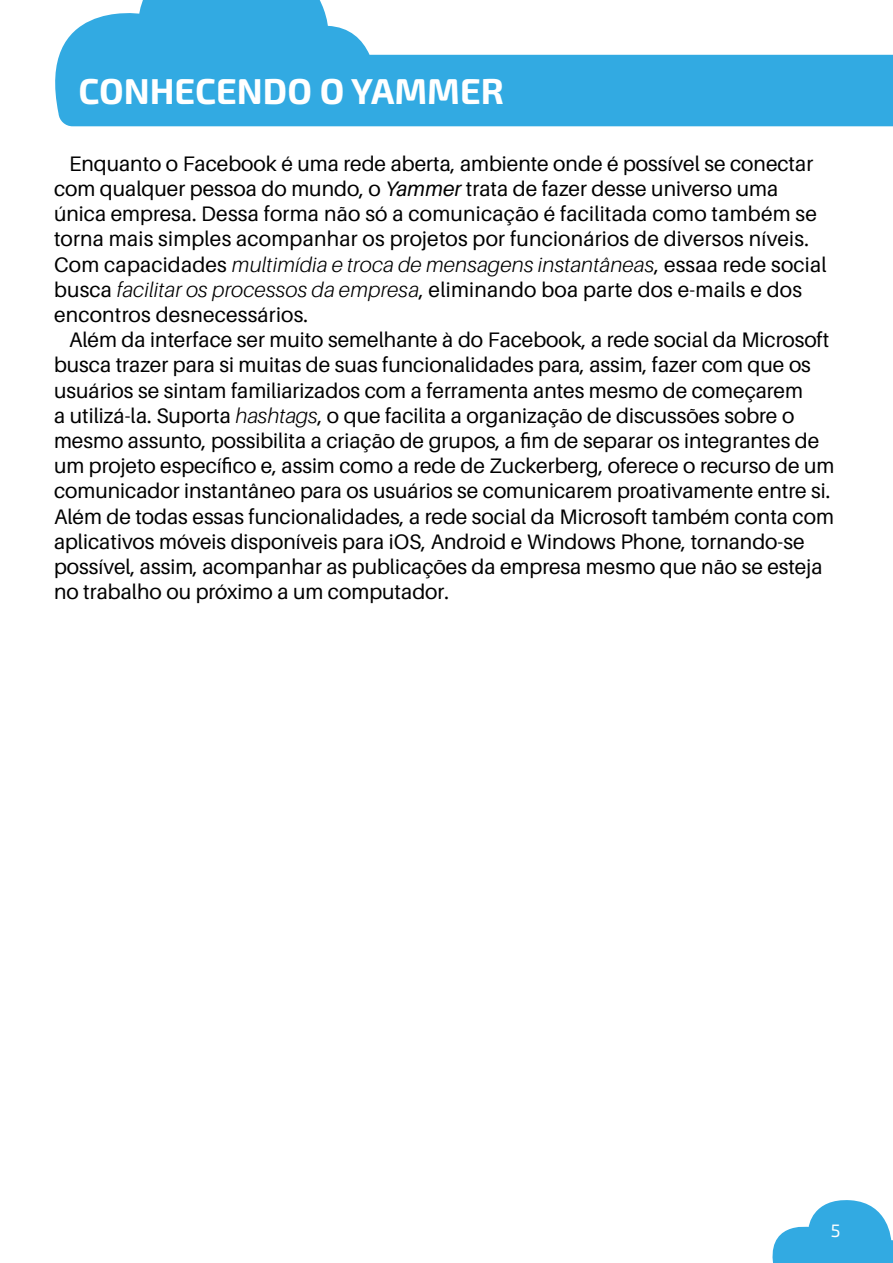
<style>
.page{position:relative;width:893px;height:1263px;background:#fff}
.page>*{position:absolute;margin:0;border:0;box-sizing:border-box;transform-origin:0 0}
.t1{font:700 36px "Exo 2.0";color:#fff}
.t2{font:21px/25.2px "Aileron";color:#000}
.t3{font:18px "Exo 2.0";color:#fff}
.s1{font-style:italic}
.s2{font-weight:300;font-style:italic}
</style>
<div class="page">
<svg style="left:772px;top:1200px;width:121px;height:63px"></svg>
<svg style="left:55px;top:0;width:838px;height:126px;fill:#32aae2"></svg>
<h1 class="t1" style="left:78px;top:70px;width:427px">CONHECENDO O YAMMER</h1>
<p class="t2" style="left:54px;top:151px;width:774px;text-indent:15px">Enquanto o Facebook é uma rede aberta, ambiente onde é possível se conectar com qualquer pessoa do mundo, o <span class="s1">Yammer</span> trata de fazer desse universo uma única empresa. Dessa forma não só a comunicação é facilitada como também se torna mais simples acompanhar os projetos por funcionários de diversos níveis.<br>Com capacidades <span class="s2">multimídia e troca de mensagens instantâneas</span>, essaa rede social busca <span class="s2">facilitar os processos da empresa</span>, eliminando boa parte dos e-mails e dos encontros desnecessários.</p>
<p class="t2" style="left:54px;top:328px;width:782px;text-indent:15px">Além da interface ser muito semelhante à do Facebook, a rede social da Microsoft busca trazer para si muitas de suas funcionalidades para, assim, fazer com que os usuários se sintam familiarizados com a ferramenta antes mesmo de começarem<br>a utilizá-la. Suporta <span class="s2">hashtags</span>, o que facilita a organização de discussões sobre o mesmo assunto, possibilita a criação de grupos, a fim de separar os integrantes de um projeto específico e, assim como a rede de Zuckerberg, oferece o recurso de um comunicador instantâneo para os usuários se comunicarem proativamente entre si.<br>Além de todas essas funcionalidades, a rede social da Microsoft também conta com aplicativos móveis disponíveis para iOS, Android e Windows Phone, tornando-se possível, assim, acompanhar as publicações da empresa mesmo que não se esteja no trabalho ou próximo a um computador.</p>
<p class="t3" style="left:831px;top:1220px;width:11px">5</p>
</div>
